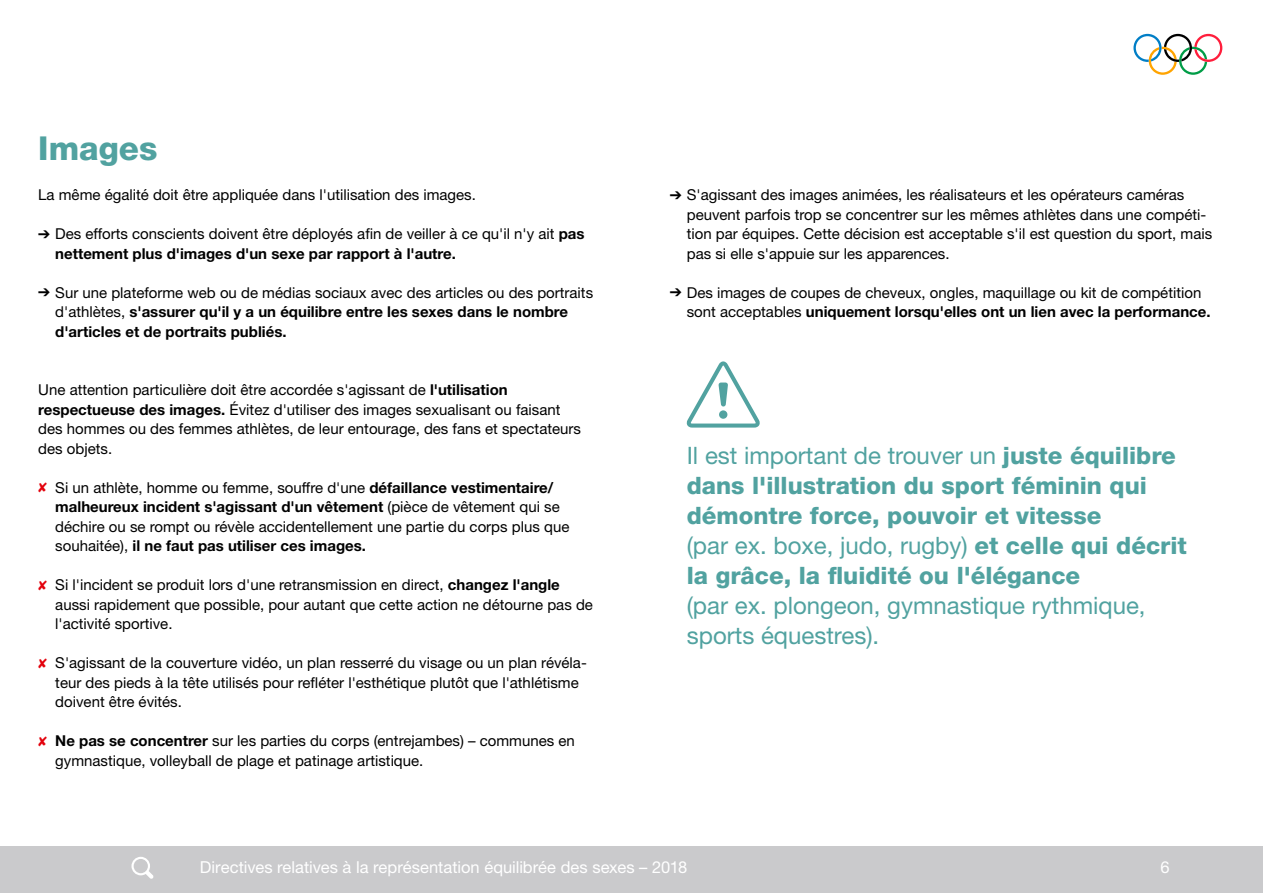
<style>
.page{position:relative;width:1263px;height:893px;background:#fff}
.page>*{position:absolute;margin:0;border:0;box-sizing:border-box;transform-origin:0 0}
.t1{font:800 33px "Helvetica Neue LT Std";color:#51a2a0}
.t2{font:800 24px/30px "Helvetica Neue LT Std";color:#51a2a0}
.t3{font:24px/30px "Helvetica Neue LT Std";color:#51a2a0}
.t4{font:16.5px "Helvetica Neue LT Std";color:#fff}
.t5{font:15px/19.5px "Helvetica Neue LT Std";color:#000}
.t6{font:700 15px/19.5px "Helvetica Neue LT Std";color:#000}
.s1{font-weight:700}
.s2{font-weight:400}
.s3{color:#e3000b}
</style>
<div class="page">
<svg style="left:686px;top:361px;width:74px;height:67px"></svg>
<div style="left:0;top:846px;width:1263px;height:47px;background:#cacacc"></div>
<svg style="left:1133px;top:34px;width:89px;height:41px"></svg>
<svg style="left:131px;top:857px;width:23px;height:22px"></svg>
<h1 class="t1" style="left:38px;top:128px;width:121px">Images</h1>
<p class="t5" style="left:38px;top:185px;width:437px">La même égalité doit être appliquée dans l'utilisation des images.</p>
<p class="t5" style="left:55px;top:224px;width:531px;text-indent:-17px">➔ Des efforts conscients doivent être déployés afin de veiller à ce qu'il n'y ait <span class="s1">pas nettement plus d'images d'un sexe par rapport à l'autre.</span></p>
<p class="t6" style="left:55px;top:282px;width:539px;text-indent:-17px">➔ <span class="s2">Sur une plateforme web ou de médias sociaux avec des articles ou des portraits d'athlètes,</span> s'assurer qu'il y a un équilibre entre les sexes dans le nombre d'articles et de portraits publiés.</p>
<p class="t5" style="left:38px;top:380px;width:544px">Une attention particulière doit être accordée s'agissant de <span class="s1">l'utilisation respectueuse des images.</span> Évitez d'utiliser des images sexualisant ou faisant des hommes ou des femmes athlètes, de leur entourage, des fans et spectateurs des objets.</p>
<p class="t5" style="left:55px;top:478px;width:516px;text-indent:-17px"><span class="s3">✘</span> Si un athlète, homme ou femme, souffre d'une <span class="s1">défaillance vestimentaire/ malheureux incident s'agissant d'un vêtement</span> (pièce de vêtement qui se déchire ou se rompt ou révèle accidentellement une partie du corps plus que souhaitée), <span class="s1">il ne faut pas utiliser ces images.</span></p>
<p class="t5" style="left:55px;top:575px;width:539px;text-indent:-17px"><span class="s3">✘</span> Si l'incident se produit lors d'une retransmission en direct, <span class="s1">changez l'angle </span>aussi rapidement que possible, pour autant que cette action ne détourne pas de l'activité sportive.</p>
<p class="t5" style="left:55px;top:653px;width:533px;text-indent:-17px"><span class="s3">✘</span> S'agissant de la couverture vidéo, un plan resserré du visage ou un plan révéla&shy;teur des pieds à la tête utilisés pour refléter l'esthétique plutôt que l'athlétisme doivent être évités.</p>
<p class="t5" style="left:55px;top:731px;width:521px;text-indent:-17px"><span class="s3">✘</span> <span class="s1">Ne pas se concentrer</span> sur les parties du corps (entrejambes) – communes en gymnastique, volleyball de plage et patinage artistique.</p>
<p class="t5" style="left:687px;top:185px;width:527px;text-indent:-17px">➔ S'agissant des images animées, les réalisateurs et les opérateurs caméras peuvent parfois trop se concentrer sur les mêmes athlètes dans une compéti&shy;tion par équipes. Cette décision est acceptable s'il est question du sport, mais pas si elle s'appuie sur les apparences.</p>
<p class="t5" style="left:687px;top:283px;width:525px;text-indent:-17px">➔ Des images de coupes de cheveux, ongles, maquillage ou kit de compétition sont acceptables <span class="s1">uniquement lorsqu'elles ont un lien avec la performance.</span></p>
<h2 class="t2" style="left:687px;top:440px;width:502px"><span class="s2">Il est important de trouver un</span> juste équilibre dans l'illustration du sport féminin qui démontre force, pouvoir et vitesse<br><span class="s2">(par ex. boxe, judo, rugby)</span> et celle qui décrit la grâce, la fluidité ou l'élégance</h2>
<h2 class="t3" style="left:687px;top:590px;width:460px">(par ex. plongeon, gymnastique rythmique, sports équestres).</h2>
<p class="t4" style="left:200px;top:858px;width:489px">Directives relatives à la représentation équilibrée des sexes – 2018</p>
<p class="t4" style="left:1160px;top:858px;width:11px">6</p>
</div>
